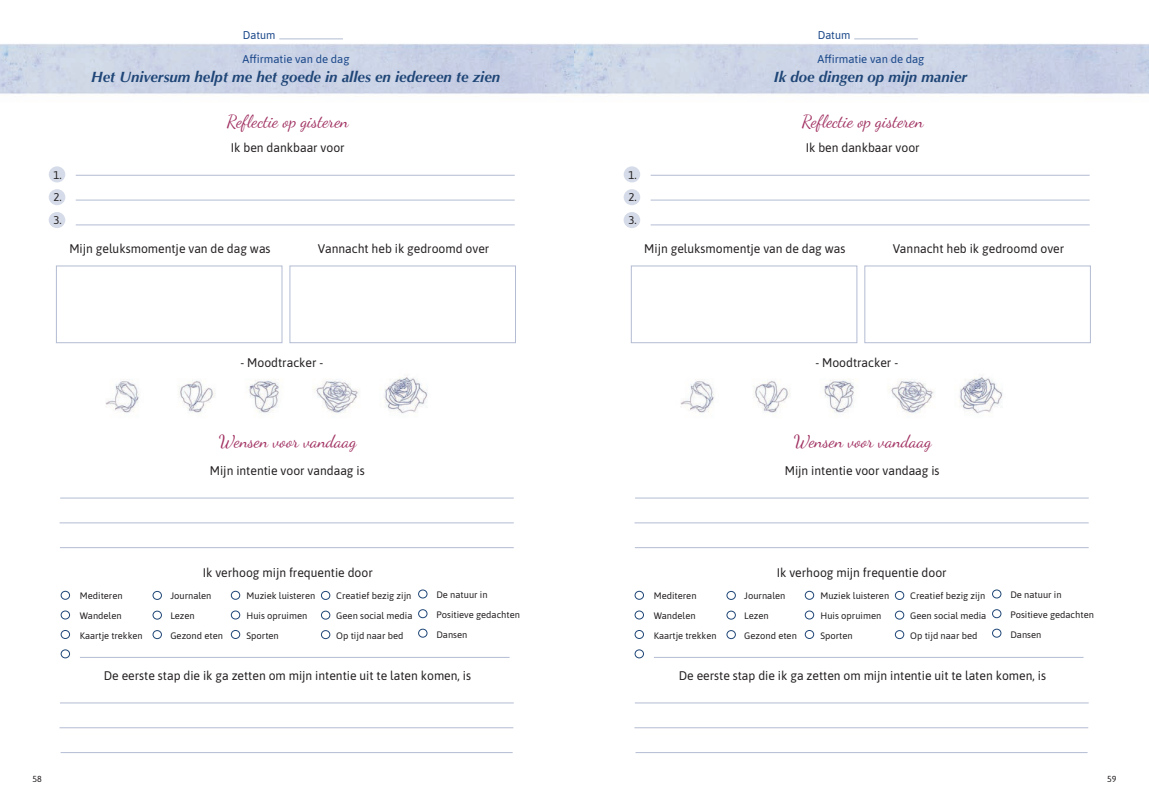
<style>
.page{position:relative;width:1149px;height:812px;background:#fff}
.page>*{position:absolute;margin:0;border:0;box-sizing:border-box;transform-origin:0 0}
.t1{font:17.5px "Dancing Script";color:#a13162}
.t2{font:italic 700 15px "Optima";color:#1f4677}
.t3{font:12.5px "Asap";color:#231f20}
.t4{font:11.25px "Asap";color:#174588}
.t5{font:11.25px/22.5px "Asap";color:#231f20;text-align:justify}
.t6{font:9.38px/19.9px "Asap";color:#231f20}
.t7{font:8.75px "Asap";color:#231f20}
</style>
<div class="page">
<img style="left:105px;top:377px;width:323px;height:38px">
<hr style="left:60px;top:547px;width:453px;height:1px;background:#b3bcd3">
<hr style="left:60px;top:522px;width:453px;height:1px;background:#b3bcd3">
<hr style="left:60px;top:497px;width:453px;height:1px;background:#b3bcd3">
<div style="left:49px;top:212px;width:16px;height:16px;background:#d5dbe8;border-radius:50%"></div>
<div style="left:49px;top:189px;width:16px;height:16px;background:#d5dbe8;border-radius:50%"></div>
<div style="left:49px;top:166px;width:16px;height:16px;background:#d5dbe8;border-radius:50%"></div>
<hr style="left:76px;top:175px;width:438px;height:1px;background:#b3bcd3">
<hr style="left:76px;top:224px;width:438px;height:1px;background:#b3bcd3">
<hr style="left:76px;top:200px;width:438px;height:1px;background:#b3bcd3">
<hr style="left:80px;top:657px;width:429px;height:1px;background:#b3bcd3">
<div style="left:61px;top:649px;width:9px;height:9px;border:1px solid #1f4677;border-radius:50%"></div>
<div style="left:61px;top:630px;width:9px;height:8px;border:1px solid #1f4677;border-radius:50%"></div>
<div style="left:61px;top:610px;width:9px;height:9px;border:1px solid #1f4677;border-radius:50%"></div>
<div style="left:61px;top:591px;width:9px;height:8px;border:1px solid #1f4677;border-radius:50%"></div>
<div style="left:153px;top:630px;width:9px;height:8px;border:1px solid #1f4677;border-radius:50%"></div>
<div style="left:153px;top:610px;width:9px;height:9px;border:1px solid #1f4677;border-radius:50%"></div>
<div style="left:153px;top:591px;width:9px;height:8px;border:1px solid #1f4677;border-radius:50%"></div>
<div style="left:231px;top:630px;width:9px;height:8px;border:1px solid #1f4677;border-radius:50%"></div>
<div style="left:231px;top:610px;width:9px;height:9px;border:1px solid #1f4677;border-radius:50%"></div>
<div style="left:231px;top:591px;width:9px;height:8px;border:1px solid #1f4677;border-radius:50%"></div>
<div style="left:321px;top:630px;width:9px;height:8px;border:1px solid #1f4677;border-radius:50%"></div>
<div style="left:321px;top:610px;width:9px;height:9px;border:1px solid #1f4677;border-radius:50%"></div>
<div style="left:321px;top:591px;width:9px;height:8px;border:1px solid #1f4677;border-radius:50%"></div>
<div style="left:418px;top:628px;width:9px;height:9px;border:1px solid #1f4677;border-radius:50%"></div>
<div style="left:418px;top:609px;width:9px;height:9px;border:1px solid #1f4677;border-radius:50%"></div>
<div style="left:418px;top:589px;width:9px;height:9px;border:1px solid #1f4677;border-radius:50%"></div>
<hr style="left:61px;top:752px;width:451px;height:1px;background:#b3bcd3">
<hr style="left:59px;top:727px;width:454px;height:1px;background:#b3bcd3">
<hr style="left:60px;top:702px;width:453px;height:1px;background:#b3bcd3">
<div style="left:56px;top:265px;width:226px;height:78px;border:1px solid #b3bcd3"></div>
<div style="left:289px;top:265px;width:226px;height:78px;border:1px solid #b3bcd3"></div>
<hr style="left:279px;top:39px;width:64px;height:1px;background:#b3bcd3">
<img style="left:680px;top:377px;width:323px;height:38px">
<hr style="left:634px;top:547px;width:454px;height:1px;background:#b3bcd3">
<hr style="left:634px;top:522px;width:454px;height:1px;background:#b3bcd3">
<hr style="left:635px;top:497px;width:453px;height:1px;background:#b3bcd3">
<div style="left:623px;top:212px;width:17px;height:16px;background:#d5dbe8;border-radius:50%"></div>
<div style="left:623px;top:189px;width:17px;height:16px;background:#d5dbe8;border-radius:50%"></div>
<div style="left:623px;top:166px;width:17px;height:16px;background:#d5dbe8;border-radius:50%"></div>
<hr style="left:650px;top:175px;width:439px;height:1px;background:#b3bcd3">
<hr style="left:650px;top:224px;width:439px;height:1px;background:#b3bcd3">
<hr style="left:650px;top:200px;width:439px;height:1px;background:#b3bcd3">
<hr style="left:635px;top:752px;width:452px;height:1px;background:#b3bcd3">
<hr style="left:634px;top:727px;width:453px;height:1px;background:#b3bcd3">
<hr style="left:634px;top:702px;width:454px;height:1px;background:#b3bcd3">
<div style="left:630px;top:265px;width:226px;height:78px;border:1px solid #b3bcd3"></div>
<div style="left:864px;top:265px;width:226px;height:78px;border:1px solid #b3bcd3"></div>
<hr style="left:854px;top:39px;width:63px;height:1px;background:#b3bcd3">
<hr style="left:653px;top:657px;width:430px;height:1px;background:#b3bcd3">
<div style="left:634px;top:649px;width:9px;height:9px;border:1px solid #1f4677;border-radius:50%"></div>
<div style="left:634px;top:630px;width:9px;height:8px;border:1px solid #1f4677;border-radius:50%"></div>
<div style="left:634px;top:610px;width:9px;height:9px;border:1px solid #1f4677;border-radius:50%"></div>
<div style="left:634px;top:591px;width:9px;height:8px;border:1px solid #1f4677;border-radius:50%"></div>
<div style="left:726px;top:630px;width:9px;height:8px;border:1px solid #1f4677;border-radius:50%"></div>
<div style="left:726px;top:610px;width:9px;height:9px;border:1px solid #1f4677;border-radius:50%"></div>
<div style="left:726px;top:591px;width:9px;height:8px;border:1px solid #1f4677;border-radius:50%"></div>
<div style="left:804px;top:630px;width:9px;height:8px;border:1px solid #1f4677;border-radius:50%"></div>
<div style="left:804px;top:610px;width:9px;height:9px;border:1px solid #1f4677;border-radius:50%"></div>
<div style="left:804px;top:591px;width:9px;height:8px;border:1px solid #1f4677;border-radius:50%"></div>
<div style="left:894px;top:630px;width:9px;height:8px;border:1px solid #1f4677;border-radius:50%"></div>
<div style="left:894px;top:610px;width:9px;height:9px;border:1px solid #1f4677;border-radius:50%"></div>
<div style="left:894px;top:591px;width:9px;height:8px;border:1px solid #1f4677;border-radius:50%"></div>
<div style="left:991px;top:628px;width:9px;height:9px;border:1px solid #1f4677;border-radius:50%"></div>
<div style="left:991px;top:609px;width:9px;height:9px;border:1px solid #1f4677;border-radius:50%"></div>
<div style="left:991px;top:589px;width:9px;height:9px;border:1px solid #1f4677;border-radius:50%"></div>
<p class="t4" style="left:243px;top:27px;width:34px">Datum</p>
<p class="t4" style="left:242px;top:52px;width:108px">Affirmatie van de dag</p>
<p class="t2" style="left:91px;top:67px;width:410px">Het Universum helpt me het goede in alles en iedereen te zien</p>
<p class="t5" style="left:53px;top:163px;width:10px">1.<br>2.<br>3.</p>
<h1 class="t1" style="left:227px;top:108px;width:123px">Reflectie op gisteren</h1>
<p class="t3" style="left:231px;top:139px;width:115px">Ik ben dankbaar voor</p>
<p class="t3" style="left:69px;top:240px;width:203px">Mijn geluksmomentje van de dag was</p>
<p class="t3" style="left:318px;top:240px;width:173px">Vannacht heb ik gedroomd over</p>
<p class="t7" style="left:33px;top:773px;width:11px">58</p>
<p class="t3" style="left:240px;top:354px;width:84px">- Moodtracker -</p>
<h1 class="t1" style="left:219px;top:427px;width:139px">Wensen voor vandaag</h1>
<p class="t3" style="left:210px;top:462px;width:156px">Mijn intentie voor vandaag is</p>
<p class="t3" style="left:203px;top:563px;width:171px">Ik verhoog mijn frequentie door</p>
<p class="t6" style="left:80px;top:585px;width:64px">Mediteren<br>Wandelen<br>Kaartje trekken</p>
<p class="t6" style="left:170px;top:585px;width:54px">Journalen<br>Lezen<br>Gezond eten</p>
<p class="t6" style="left:246px;top:585px;width:70px">Muziek luisteren<br>Huis opruimen<br>Sporten</p>
<p class="t6" style="left:336px;top:585px;width:78px;text-align:justify">Creatief bezig zijn Geen social media Op tijd naar bed</p>
<p class="t6" style="left:436px;top:584px;width:85px">De natuur in<br>Positieve gedachten<br>Dansen</p>
<p class="t3" style="left:104px;top:666px;width:368px">De eerste stap die ik ga zetten om mijn intentie uit te laten komen, is</p>
<p class="t4" style="left:817px;top:27px;width:34px">Datum</p>
<p class="t4" style="left:817px;top:52px;width:108px">Affirmatie van de dag</p>
<p class="t2" style="left:773px;top:67px;width:195px">Ik doe dingen op mijn manier</p>
<p class="t5" style="left:628px;top:163px;width:10px">1.<br>2.<br>3.</p>
<h1 class="t1" style="left:801px;top:108px;width:123px">Reflectie op gisteren</h1>
<p class="t3" style="left:805px;top:139px;width:115px">Ik ben dankbaar voor</p>
<p class="t3" style="left:644px;top:240px;width:203px">Mijn geluksmomentje van de dag was</p>
<p class="t3" style="left:892px;top:240px;width:173px">Vannacht heb ik gedroomd over</p>
<p class="t3" style="left:815px;top:354px;width:84px">- Moodtracker -</p>
<h1 class="t1" style="left:793px;top:427px;width:139px">Wensen voor vandaag</h1>
<p class="t3" style="left:784px;top:462px;width:156px">Mijn intentie voor vandaag is</p>
<p class="t3" style="left:776px;top:563px;width:171px">Ik verhoog mijn frequentie door</p>
<p class="t6" style="left:653px;top:585px;width:64px">Mediteren<br>Wandelen<br>Kaartje trekken</p>
<p class="t6" style="left:744px;top:585px;width:54px">Journalen<br>Lezen<br>Gezond eten</p>
<p class="t6" style="left:820px;top:585px;width:70px">Muziek luisteren<br>Huis opruimen<br>Sporten</p>
<p class="t6" style="left:909px;top:585px;width:78px;text-align:justify">Creatief bezig zijn Geen social media Op tijd naar bed</p>
<p class="t6" style="left:1010px;top:584px;width:85px">De natuur in<br>Positieve gedachten<br>Dansen</p>
<p class="t3" style="left:678px;top:666px;width:368px">De eerste stap die ik ga zetten om mijn intentie uit te laten komen, is</p>
<p class="t7" style="left:1106px;top:773px;width:11px">59</p>
</div>
